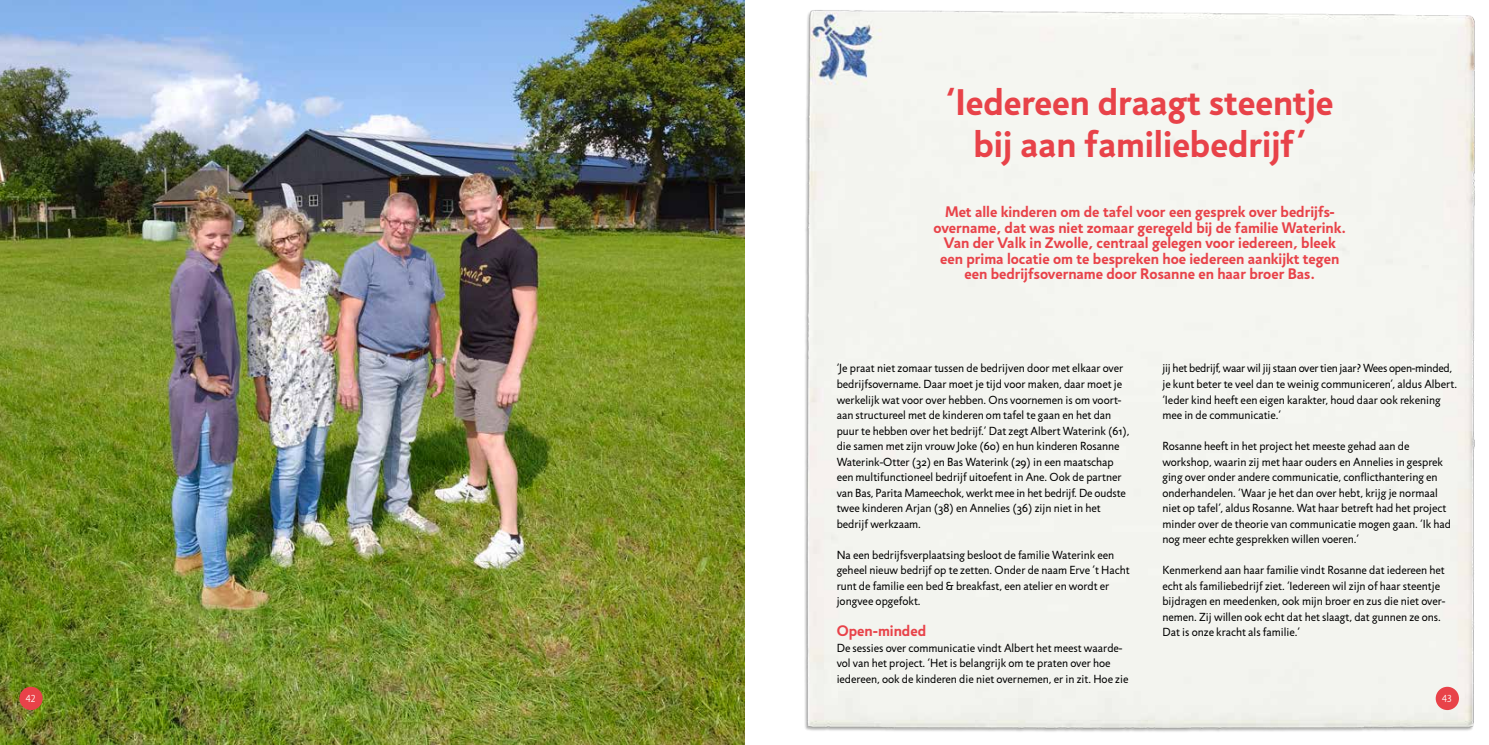
<style>
.page{position:relative;width:1489px;height:745px;background:#fff}
.page>*{position:absolute;margin:0;border:0;box-sizing:border-box;transform-origin:0 0}
.t1{font:700 37.5px/41.2px "Jigsaw";color:#e84249;text-align:center}
.t2{font:700 15.5px/15.5px "Jigsaw";color:#e84249;text-align:center}
.t3{font:11.88px/15.5px "Jigsaw";color:#000}
.t4{font:300 10.25px "Jigsaw";color:#fff}
</style>
<div class="page">
<div style="left:804px;top:10px;width:671px;height:722px;background:#f3f4ef"></div>
<img style="left:0;top:0;width:744px;height:744px">
<div style="left:19px;top:686px;width:24px;height:23px;background:#e84249;border-radius:50%"></div>
<div style="left:1435px;top:686px;width:23px;height:23px;background:#e84249;border-radius:50%"></div>
<h1 class="t1" style="left:946px;top:82px;width:389px">‘Iedereen draagt steentje bij aan familiebedrijf’</h1>
<p class="t2" style="left:933px;top:204px;width:414px">Met alle kinderen om de tafel voor een gesprek over bedrijfs&shy;overname, dat was niet zomaar geregeld bij de familie Waterink.<br>Van der Valk in Zwolle, centraal gelegen voor iedereen, bleek een prima locatie om te bespreken hoe iedereen aankijkt tegen een bedrijfsovername door Rosanne en haar broer Bas.</p>
<p class="t3" style="left:836px;top:360px;width:294px">‘Je praat niet zomaar tussen de bedrijven door met elkaar over bedrijfsovername. Daar moet je tijd voor maken, daar moet je werkelijk wat voor over hebben. Ons voornemen is om voort&shy;aan structureel met de kinderen om tafel te gaan en het dan puur te hebben over het bedrijf.’ Dat zegt Albert Waterink (61), die samen met zijn vrouw Joke (60) en hun kinderen Rosanne Waterink-Otter (32) en Bas Waterink (29) in een maatschap een multifunctioneel bedrijf uitoefent in Ane. Ook de partner van Bas, Parita Mameechok, werkt mee in het bedrijf. De oudste twee kinderen Arjan (38) en Annelies (36) zijn niet in het bedrijf werkzaam.</p>
<p class="t3" style="left:836px;top:546px;width:294px">Na een bedrijfsverplaatsing besloot de familie Waterink een geheel nieuw bedrijf op te zetten. Onder de naam Erve ’t Hacht runt de familie een bed &amp; breakfast, een atelier en wordt er jongvee opgefokt.</p>
<h2 class="t2" style="left:836px;top:622px;width:91px">Open-minded</h2>
<p class="t3" style="left:836px;top:639px;width:293px">De sessies over communicatie vindt Albert het meest waarde&shy;vol van het project. ‘Het is belangrijk om te praten over hoe iedereen, ook de kinderen die niet overnemen, er in zit. Hoe zie</p>
<p class="t3" style="left:1162px;top:360px;width:296px">jij het bedrijf, waar wil jij staan over tien jaar? Wees open-minded, je kunt beter te veel dan te weinig communiceren’, aldus Albert. ‘Ieder kind heeft een eigen karakter, houd daar ook rekening mee in de communicatie.’</p>
<p class="t3" style="left:1162px;top:438px;width:290px">Rosanne heeft in het project het meeste gehad aan de workshop, waarin zij met haar ouders en Annelies in gesprek ging over onder andere communicatie, conflicthantering en onderhandelen. ‘Waar je het dan over hebt, krijg je normaal niet op tafel’, aldus Rosanne. Wat haar betreft had het project minder over de theorie van communicatie mogen gaan. ‘Ik had nog meer echte gesprekken willen voeren.’</p>
<p class="t3" style="left:1162px;top:562px;width:284px">Kenmerkend aan haar familie vindt Rosanne dat iedereen het echt als familiebedrijf ziet. ‘Iedereen wil zijn of haar steentje bijdragen en meedenken, ook mijn broer en zus die niet over&shy;nemen. Zij willen ook echt dat het slaagt, dat gunnen ze ons.<br>Dat is onze kracht als familie.’</p>
<p class="t4" style="left:26px;top:692px;width:11px">42</p>
<p class="t4" style="left:1441px;top:692px;width:11px">43</p>
</div>
